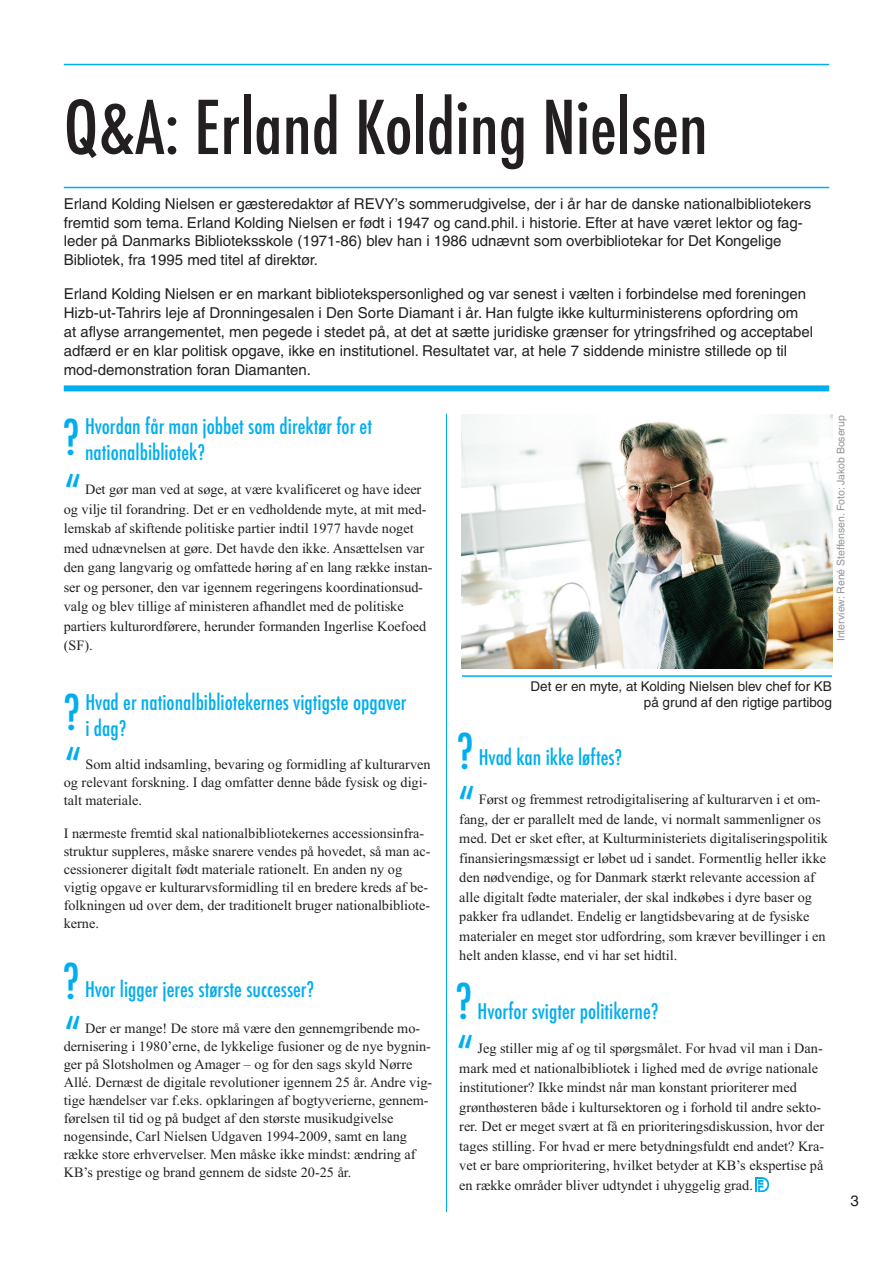
<style>
.page{position:relative;width:893px;height:1263px;background:#fff}
.page>*{position:absolute;margin:0;border:0;box-sizing:border-box;transform-origin:0 0}
.t1{font:500 condensed 72px "Futura";color:#231f20}
.t2{font:500 condensed 48px/54.3px "Futura";color:#00aeef}
.t3{font:500 condensed 21px/25.5px "Futura";color:#00aeef}
.t4{font:15px/18.9px "Helvetica";color:#231f20}
.t5{font:14.25px/19.5px "Times New Roman";color:#231f20}
.t6{font:13.5px/16.2px "Helvetica";color:#231f20;text-align:right}
.t7{font:10.5px "Helvetica";color:#939598}
</style>
<div class="page">
<div style="left:64px;top:385px;width:765px;height:6px;background:#00aeef"></div>
<hr style="left:64px;top:64px;width:765px;height:1px;background:#00aeef">
<hr style="left:446px;top:414px;width:1px;height:798px;background:#00aeef">
<img style="left:462px;top:414px;width:370px;height:255px">
<svg style="left:755px;top:1178px;width:13px;height:13px"></svg>
<hr style="left:462px;top:675px;width:370px;height:2px;background:#00aeef">
<hr style="left:64px;top:187px;width:765px;height:1px;background:#00aeef">
<h1 class="t1" style="left:64px;top:87px;width:646px">Q&amp;A: Erland Kolding Nielsen</h1>
<p class="t4" style="left:64px;top:195px;width:749px">Erland Kolding Nielsen er gæsteredaktør af REVY’s sommerudgivelse, der i år har de danske nationalbibliotekers fremtid som tema. Erland Kolding Nielsen er født i 1947 og cand.phil. i historie. Efter at have været lektor og fag&shy;leder på Danmarks Biblioteksskole (1971-86) blev han i 1986 udnævnt som overbibliotekar for Det Kongelige Bibliotek, fra 1995 med titel af direktør.</p>
<p class="t4" style="left:64px;top:286px;width:751px">Erland Kolding Nielsen er en markant bibliotekspersonlighed og var senest i vælten i forbindelse med foreningen Hizb-ut-Tahrirs leje af Dronningesalen i Den Sorte Diamant i år. Han fulgte ikke kulturministerens opfordring om at aflyse arrangementet, men pegede i stedet på, at det at sætte juridiske grænser for ytringsfrihed og acceptabel adfærd er en klar politisk opgave, ikke en institutionel. Resultatet var, at hele 7 siddende ministre stillede op til mod-demonstration foran Diamanten.</p>
<h3 class="t3" style="left:85px;top:414px;width:288px">Hvordan får man jobbet som direktør for et nationalbibliotek?</h3>
<p class="t5" style="left:64px;top:479px;width:370px;text-indent:21px">Det gør man ved at søge, at være kvalificeret og have ideer og vilje til forandring. Det er en vedholdende myte, at mit med&shy;lemskab af skiftende politiske partier indtil 1977 havde noget med udnævnelsen at gøre. Det havde den ikke. Ansættelsen var den gang langvarig og omfattede høring af en lang række instan&shy;ser og personer, den var igennem regeringens koordinationsud&shy;valg og blev tillige af ministeren afhandlet med de politiske partiers kulturordførere, herunder formanden Ingerlise Koefoed (SF).</p>
<h3 class="t3" style="left:85px;top:690px;width:322px">Hvad er nationalbibliotekernes vigtigste opgaver i dag?</h3>
<p class="t5" style="left:64px;top:755px;width:368px;line-height:18px;text-indent:22px">Som altid indsamling, bevaring og formidling af kulturarven og relevant forskning. I dag omfatter denne både fysisk og digi&shy;talt materiale.</p>
<p class="t5" style="left:64px;top:824px;width:368px;line-height:18px">I nærmeste fremtid skal nationalbibliotekernes accessionsinfra&shy;struktur suppleres, måske snarere vendes på hovedet, så man ac&shy;cessionerer digitalt født materiale rationelt. En anden ny og vigtig opgave er kulturarvsformidling til en bredere kreds af be&shy;folkningen ud over dem, der traditionelt bruger nationalbibliote&shy;kerne.</p>
<h2 class="t2" style="left:62px;top:409px;width:21px;line-height:57.3px">? “</h2>
<h2 class="t2" style="left:63px;top:686px;width:21px">? “</h2>
<h2 class="t2" style="left:62px;top:956px;width:21px">? “</h2>
<h3 class="t3" style="left:85px;top:977px;width:231px">Hvor ligger jeres største successer?</h3>
<p class="t5" style="left:64px;top:1019px;width:370px;line-height:18px;text-indent:21px">Der er mange! De store må være den gennemgribende mo&shy;dernisering i 1980’erne, de lykkelige fusioner og de nye bygnin&shy;ger på Slotsholmen og Amager – og for den sags skyld Nørre Allé. Dernæst de digitale revolutioner igennem 25 år. Andre vig&shy;tige hændelser var f.eks. opklaringen af bogtyverierne, gennem&shy;førelsen til tid og på budget af den største musikudgivelse nogensinde, Carl Nielsen Udgaven 1994-2009, samt en lang række store erhvervelser. Men måske ikke mindst: ændring af KB’s prestige og brand gennem de sidste 20-25 år.</p>
<p class="t7" style="left:837px;top:641px;width:227px;rotate:-90deg">Interview: René Steffensen. Foto: Jakob Boserup</p>
<p class="t6" style="left:531px;top:679px;width:303px">Det er en myte, at Kolding Nielsen blev chef for KB på grund af den rigtige partibog</p>
<h2 class="t2" style="left:456px;top:726px;width:21px">? “</h2>
<h3 class="t3" style="left:479px;top:745px;width:145px">Hvad kan ikke løftes?</h3>
<p class="t5" style="left:459px;top:789px;width:370px;text-indent:20px">Først og fremmest retrodigitalisering af kulturarven i et om&shy;fang, der er parallelt med de lande, vi normalt sammenligner os med. Det er sket efter, at Kulturministeriets digitaliseringspolitik finansieringsmæssigt er løbet ud i sandet. Formentlig heller ikke den nødvendige, og for Danmark stærkt relevante accession af alle digitalt fødte materialer, der skal indkøbes i dyre baser og pakker fra udlandet. Endelig er langtidsbevaring at de fysiske materialer en meget stor udfordring, som kræver bevillinger i en helt anden klasse, end vi har set hidtil.</p>
<h3 class="t3" style="left:477px;top:998px;width:183px">Hvorfor svigter politikerne?</h3>
<p class="t5" style="left:459px;top:1038px;width:366px;text-indent:18px">Jeg stiller mig af og til spørgsmålet. For hvad vil man i Dan&shy;mark med et nationalbibliotek i lighed med de øvrige nationale institutioner? Ikke mindst når man konstant prioriterer med grønthøsteren både i kultursektoren og i forhold til andre sekto&shy;rer. Det er meget svært at få en prioriteringsdiskussion, hvor der tages stilling. For hvad er mere betydningsfuldt end andet? Kra&shy;vet er bare omprioritering, hvilket betyder at KB’s ekspertise på en række områder bliver udtyndet i uhyggelig grad.</p>
<h2 class="t2" style="left:455px;top:975px;width:21px">? “</h2>
<p class="t4" style="left:850px;top:1192px;width:10px">3</p>
</div>
